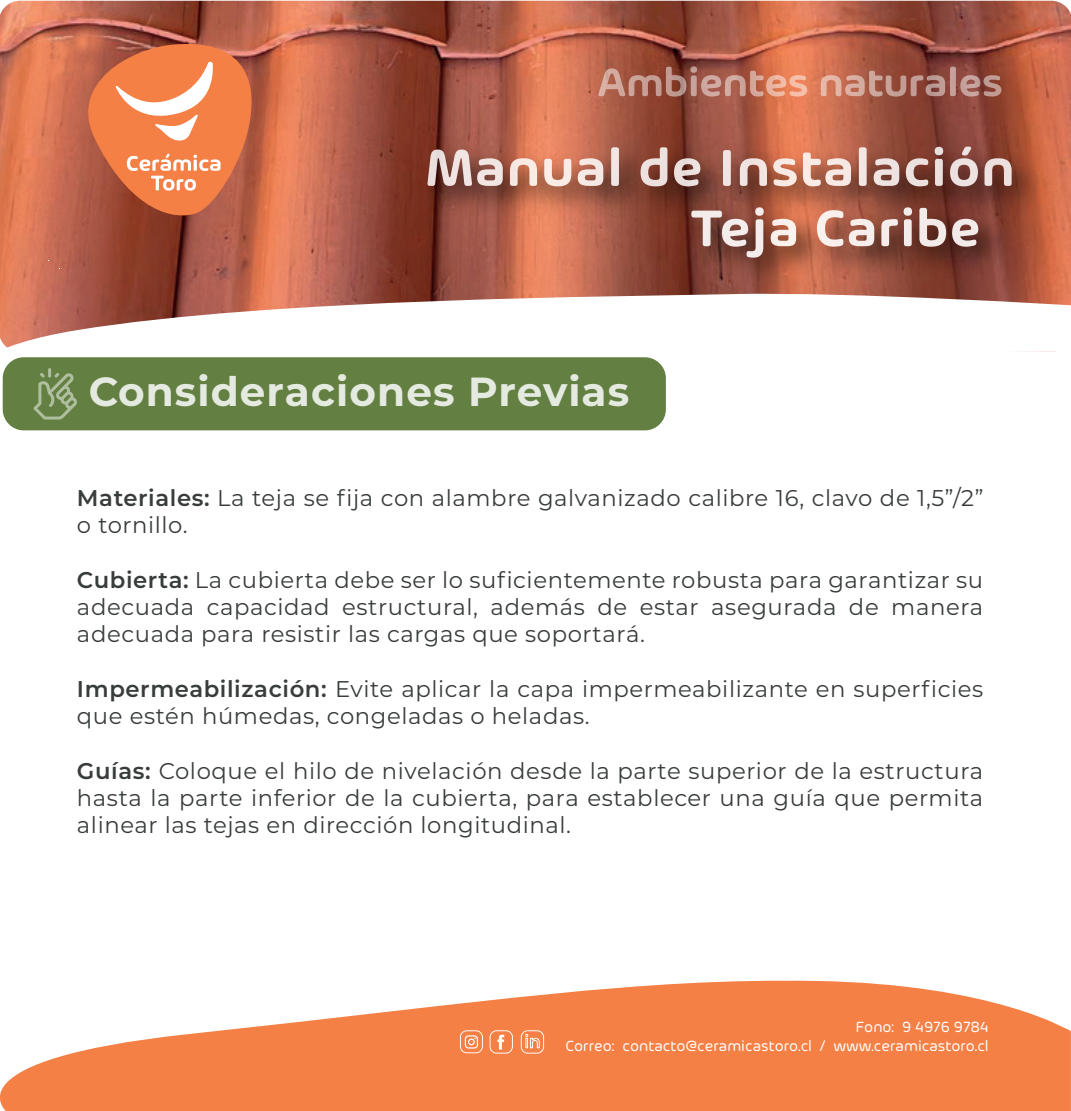
<style>
.page{position:relative;width:1071px;height:1111px;background:#fff}
.page>*{position:absolute;margin:0;border:0;box-sizing:border-box;transform-origin:0 0}
.t1{font:600 55.12px "Arlon";letter-spacing:.025em;color:#fff}
.t2{font:600 54.77px "Arlon";letter-spacing:.025em;color:#fff}
.t3{font:700 40.6px "Montserrat";letter-spacing:.025em;color:#fff}
.t4{font:22.75px/27.3px "Montserrat";letter-spacing:.025em;color:#383d3b}
.t5{font:15.75px/18.9px "Arlon";color:#fff;text-align:right}
.s1{font-weight:600}
</style>
<div class="page">
<img style="left:0;top:1px;width:1071px;height:290px">
<svg style="left:598px;top:66px;width:209px;height:30px;background:#ba7865"></svg>
<svg style="left:821px;top:71px;width:124px;height:25px;background:#b57969"></svg>
<div style="left:950px;top:67px;width:6px;height:29px;background:#c5a09b;border-radius:2px"></div>
<svg style="left:960px;top:74px;width:41px;height:22px"></svg>
<img style="left:411px;top:126px;width:643px;height:112px">
<img style="left:676px;top:187px;width:344px;height:104px">
<svg style="left:68px;top:30px;width:244px;height:191px;background:#d87953"></svg>
<svg style="left:0;top:291px;width:1071px;height:61px"></svg>
<svg style="left:0;top:980px;width:1071px;height:130px;fill:#f48045"></svg>
<svg style="left:490px;top:1030px;width:23px;height:23px"></svg>
<svg style="left:460px;top:1030px;width:23px;height:23px"></svg>
<svg style="left:521px;top:1030px;width:23px;height:23px"></svg>
<div style="left:3px;top:357px;width:663px;height:73px;background:#637f42;border-radius:21px"></div>
<svg style="left:34px;top:368px;width:43px;height:51px"></svg>
<h1 class="t1" style="left:426px;top:128px;width:590px">Manual de Instalación</h1>
<h2 class="t2" style="left:691px;top:188px;width:291px">Teja Caribe</h2>
<h3 class="t3" style="left:88px;top:362px;width:543px">Consideraciones Previas</h3>
<p class="t4" style="left:77px;top:483px;width:908px"><span class="s1">Materiales:</span> La teja se fija con alambre galvanizado calibre 16, clavo de 1,5”/2” o tornillo.</p>
<p class="t4" style="left:77px;top:565px;width:908px;text-align:justify"><span class="s1">Cubierta:</span> La cubierta debe ser lo suficientemente robusta para garantizar su adecuada capacidad estructural, además de estar asegurada de manera adecuada para resistir las cargas que soportará.</p>
<p class="t4" style="left:77px;top:674px;width:908px"><span class="s1">Impermeabilización:</span> Evite aplicar la capa impermeabilizante en superficies que estén húmedas, congeladas o heladas.</p>
<p class="t4" style="left:77px;top:756px;width:908px;text-align:justify"><span class="s1">Guías:</span> Coloque el hilo de nivelación desde la parte superior de la estructura hasta la parte inferior de la cubierta, para establecer una guía que permita alinear las tejas en dirección longitudinal.</p>
<p class="t5" style="left:565px;top:1016px;width:425px">Fono: 9 4976 9784<br>Correo: contacto@ceramicastoro.cl / www.ceramicastoro.cl</p>
</div>
